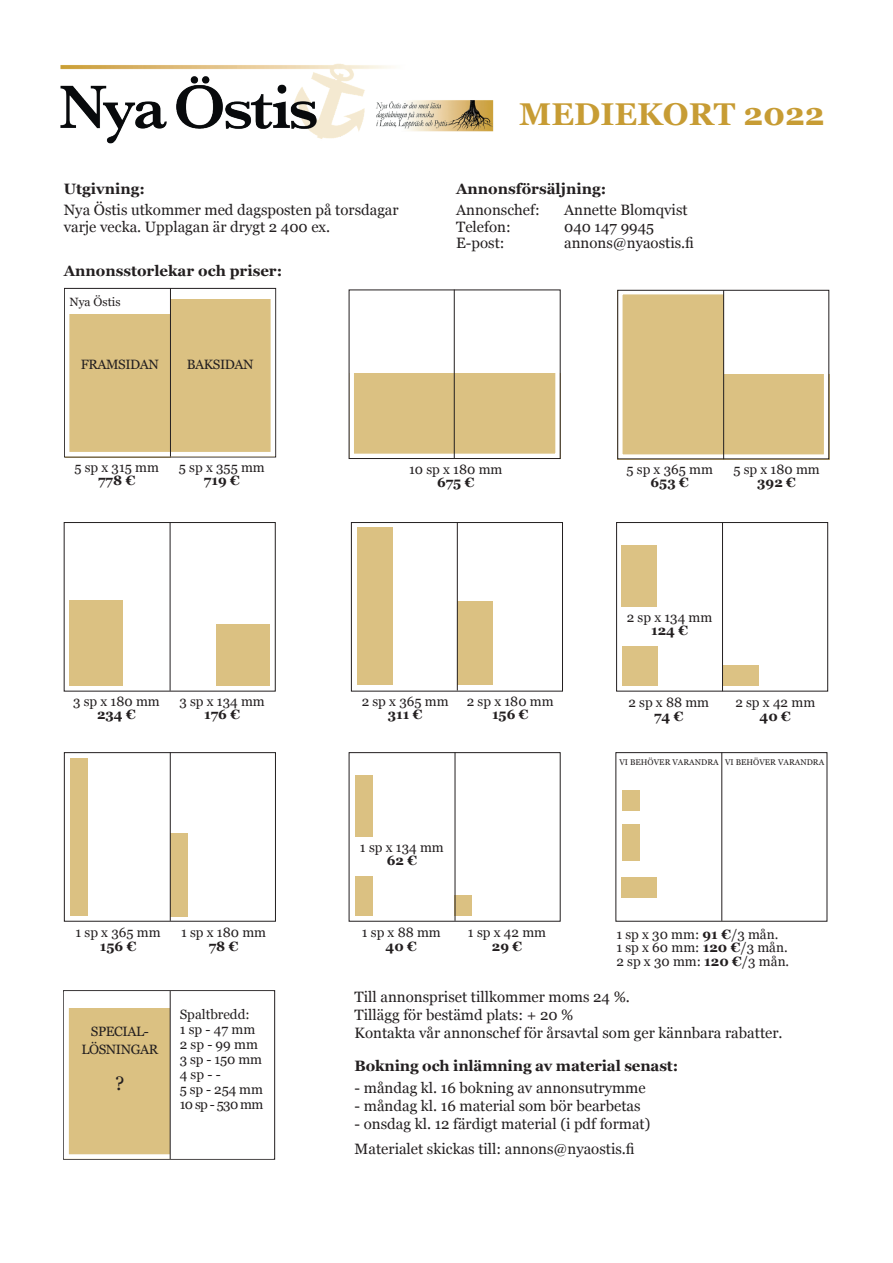
<style>
.page{position:relative;width:893px;height:1263px;background:#fff}
.page>*{position:absolute;margin:0;border:0;box-sizing:border-box;transform-origin:0 0}
.t1{font:700 31.5px "Georgia";color:#c79c34}
.t2{font:19.5px "Georgia";color:#231f20}
.t3{font:15px/18px "Georgia";color:#231f20}
.t4{font:700 15px "Georgia";color:#231f20}
.t5{font:13.5px/15px "Georgia";color:#231f20}
.t6{font:700 13.5px "Georgia";color:#231f20}
.t7{font:13.5px/18px "Georgia";letter-spacing:-.03em;color:#231f20;text-align:center}
.t8{font:12px "Georgia";color:#231f20}
.t9{font:8.25px "Georgia";color:#231f20}
.s1{font-weight:700}
</style>
<div class="page">
<img style="left:60px;top:64px;width:434px;height:80px">
<div style="left:64px;top:522px;width:212px;height:169px;border:1px solid #231f20"></div>
<div style="left:217px;top:624px;width:53px;height:62px;background:#dbc182"></div>
<div style="left:69px;top:601px;width:53px;height:85px;background:#dbc182"></div>
<hr style="left:170px;top:522px;width:1px;height:169px;background:#231f20">
<div style="left:723px;top:665px;width:35px;height:21px;background:#dcc284"></div>
<div style="left:622px;top:646px;width:35px;height:40px;background:#dcc284"></div>
<div style="left:622px;top:545px;width:35px;height:62px;background:#dcc284"></div>
<div style="left:616px;top:522px;width:212px;height:169px;border:1px solid #231f20"></div>
<hr style="left:722px;top:522px;width:1px;height:169px;background:#231f20">
<div style="left:64px;top:752px;width:212px;height:169px;border:1px solid #231f20"></div>
<div style="left:171px;top:833px;width:17px;height:83px;background:#dbc182"></div>
<hr style="left:170px;top:752px;width:1px;height:169px;background:#231f20">
<div style="left:70px;top:758px;width:17px;height:158px;background:#dbc182"></div>
<div style="left:455px;top:894px;width:17px;height:21px;background:#dbc182"></div>
<div style="left:355px;top:876px;width:17px;height:40px;background:#dbc182"></div>
<hr style="left:455px;top:752px;width:1px;height:169px;background:#231f20">
<div style="left:355px;top:775px;width:18px;height:62px;background:#dbc182"></div>
<div style="left:724px;top:374px;width:105px;height:85px;background:#dbc182"></div>
<div style="left:617px;top:290px;width:107px;height:169px;background:#dbc182"></div>
<div style="left:618px;top:290px;width:210px;height:169px;border:4px solid #fff"></div>
<div style="left:617px;top:290px;width:212px;height:169px;border:1px solid #231f20"></div>
<hr style="left:723px;top:290px;width:1px;height:169px;background:#231f20">
<div style="left:170px;top:299px;width:105px;height:157px;background:#dbc182"></div>
<div style="left:65px;top:314px;width:105px;height:143px;background:#dbc182"></div>
<div style="left:64px;top:288px;width:212px;height:169px;border:1px solid #231f20"></div>
<div style="left:65px;top:289px;width:210px;height:167px;border:4px solid #fff"></div>
<hr style="left:170px;top:288px;width:1px;height:169px;background:#231f20">
<div style="left:622px;top:877px;width:35px;height:21px;background:#dbc182"></div>
<div style="left:622px;top:790px;width:18px;height:21px;background:#dbc182"></div>
<div style="left:622px;top:825px;width:18px;height:36px;background:#dbc182"></div>
<hr style="left:721px;top:752px;width:1px;height:169px;background:#231f20">
<div style="left:357px;top:527px;width:35px;height:158px;background:#dbc182"></div>
<div style="left:351px;top:522px;width:212px;height:169px;border:1px solid #231f20"></div>
<div style="left:458px;top:602px;width:35px;height:83px;background:#dbc182"></div>
<hr style="left:457px;top:522px;width:1px;height:168px;background:#231f20">
<div style="left:349px;top:374px;width:212px;height:85px;background:#dbc182"></div>
<div style="left:349px;top:290px;width:211px;height:168px;border:4px solid #fff"></div>
<hr style="left:454px;top:290px;width:1px;height:168px;background:#231f20">
<div style="left:349px;top:290px;width:212px;height:169px;border:1px solid #231f20"></div>
<div style="left:64px;top:1008px;width:106px;height:151px;background:#dbc182"></div>
<div style="left:64px;top:991px;width:210px;height:168px;border:4px solid #fff"></div>
<hr style="left:170px;top:991px;width:1px;height:168px;background:#231f20">
<hr style="left:66px;top:993px;width:3px;height:162px;background:#fff">
<p class="t4" style="left:64px;top:178px;width:83px">Utgivning:</p>
<p class="t3" style="left:64px;top:201px;width:336px;line-height:16.5px">Nya Östis utkommer med dagsposten på torsdagar varje vecka. Upplagan är drygt 2 400 ex.</p>
<p class="t4" style="left:64px;top:259px;width:220px">Annonsstorlekar och priser:</p>
<p class="t8" style="left:70px;top:293px;width:52px">Nya Östis</p>
<p class="t7" style="left:81px;top:355px;width:80px">FRAMSIDAN</p>
<p class="t7" style="left:187px;top:355px;width:68px">BAKSIDAN</p>
<h1 class="t1" style="left:519px;top:90px;width:307px">MEDIEKORT 2022</h1>
<p class="t4" style="left:456px;top:178px;width:152px">Annonsförsäljning:</p>
<p class="t3" style="left:456px;top:200px;width:85px">Annonschef:</p>
<p class="t3" style="left:564px;top:200px;width:125px">Annette Blomqvist</p>
<p class="t3" style="left:456px;top:217px;width:56px">Telefon:</p>
<p class="t3" style="left:564px;top:217px;width:91px">040 147 9945</p>
<p class="t3" style="left:456px;top:233px;width:50px">E-post:</p>
<p class="t3" style="left:564px;top:233px;width:131px">annons@nyaostis.fi</p>
<p class="t5" style="left:74px;top:459px;width:86px">5 sp x 315 mm</p>
<p class="t6" style="left:98px;top:470px;width:39px">778 €</p>
<p class="t5" style="left:179px;top:459px;width:87px">5 sp x 355 mm</p>
<p class="t6" style="left:204px;top:470px;width:37px">719 €</p>
<p class="t5" style="left:409px;top:461px;width:95px">10 sp x 180 mm</p>
<p class="t6" style="left:437px;top:472px;width:39px">675 €</p>
<p class="t5" style="left:626px;top:461px;width:88px">5 sp x 365 mm</p>
<p class="t6" style="left:651px;top:472px;width:40px">653 €</p>
<p class="t5" style="left:733px;top:461px;width:88px">5 sp x 180 mm</p>
<p class="t6" style="left:757px;top:472px;width:40px">392 €</p>
<p class="t5" style="left:627px;top:609px;width:87px">2 sp x 134 mm</p>
<p class="t6" style="left:651px;top:620px;width:38px">124 €</p>
<p class="t5" style="left:73px;top:693px;width:88px">3 sp x 180 mm</p>
<p class="t6" style="left:97px;top:704px;width:40px">234 €</p>
<p class="t5" style="left:179px;top:693px;width:87px">3 sp x 134 mm</p>
<p class="t6" style="left:204px;top:704px;width:37px">176 €</p>
<p class="t5" style="left:75px;top:925px;width:87px">1 sp x 365 mm</p>
<p class="t6" style="left:100px;top:936px;width:38px">156 €</p>
<p class="t5" style="left:181px;top:925px;width:87px">1 sp x 180 mm</p>
<p class="t6" style="left:209px;top:936px;width:31px">78 €</p>
<p class="t7" style="left:81px;top:1022px;width:78px">SPECIAL-<br>LÖSNINGAR</p>
<h2 class="t2" style="left:115px;top:1069px;width:11px">?</h2>
<p class="t5" style="left:180px;top:1006px;width:85px">Spaltbredd:<br>1 sp - 47 mm<br>2 sp - 99 mm<br>3 sp - 150 mm<br>4 sp - -<br>5 sp - 254 mm<br>10 sp - 530 mm</p>
<p class="t5" style="left:362px;top:693px;width:88px">2 sp x 365 mm</p>
<p class="t6" style="left:388px;top:704px;width:36px">311 €</p>
<p class="t5" style="left:467px;top:693px;width:88px">2 sp x 180 mm</p>
<p class="t6" style="left:492px;top:704px;width:38px">156 €</p>
<p class="t5" style="left:360px;top:839px;width:85px">1 sp x 134 mm</p>
<p class="t6" style="left:387px;top:850px;width:32px">62 €</p>
<p class="t5" style="left:362px;top:925px;width:81px">1 sp x 88 mm</p>
<p class="t6" style="left:386px;top:936px;width:33px">40 €</p>
<p class="t5" style="left:468px;top:925px;width:80px">1 sp x 42 mm</p>
<p class="t6" style="left:492px;top:936px;width:32px">29 €</p>
<p class="t5" style="left:628px;top:695px;width:82px">2 sp x 88 mm</p>
<p class="t6" style="left:654px;top:706px;width:31px">74 €</p>
<p class="t5" style="left:735px;top:695px;width:81px">2 sp x 42 mm</p>
<p class="t6" style="left:760px;top:706px;width:33px">40 €</p>
<p class="t9" style="left:619px;top:756px;width:206px">VI BEHÖVER VARANDRA VI BEHÖVER VARANDRA</p>
<p class="t5" style="left:616px;top:926px;width:174px;line-height:13.5px">1 sp x 30 mm: <span class="s1">91 €</span>/3 mån.<br>1 sp x 60 mm: <span class="s1">120 €</span>/3 mån.<br>2 sp x 30 mm: <span class="s1">120 €</span>/3 mån.</p>
<p class="t3" style="left:355px;top:987px;width:429px">Till annonspriset tillkommer moms 24 %.<br>Tillägg för bestämd plats: + 20 %<br>Kontakta vår annonschef för årsavtal som ger kännbara rabatter.</p>
<p class="t4" style="left:355px;top:1054px;width:325px">Bokning och inlämning av material senast:</p>
<p class="t3" style="left:355px;top:1078px;width:293px">- måndag kl. 16 bokning av annonsutrymme</p>
<p class="t3" style="left:355px;top:1096px;width:287px">- måndag kl. 16 material som bör bearbetas</p>
<p class="t3" style="left:355px;top:1111px;width:297px;line-height:25px">- onsdag kl. 12 färdigt material (i pdf format)<br>Materialet skickas till: annons@nyaostis.fi</p>
</div>
